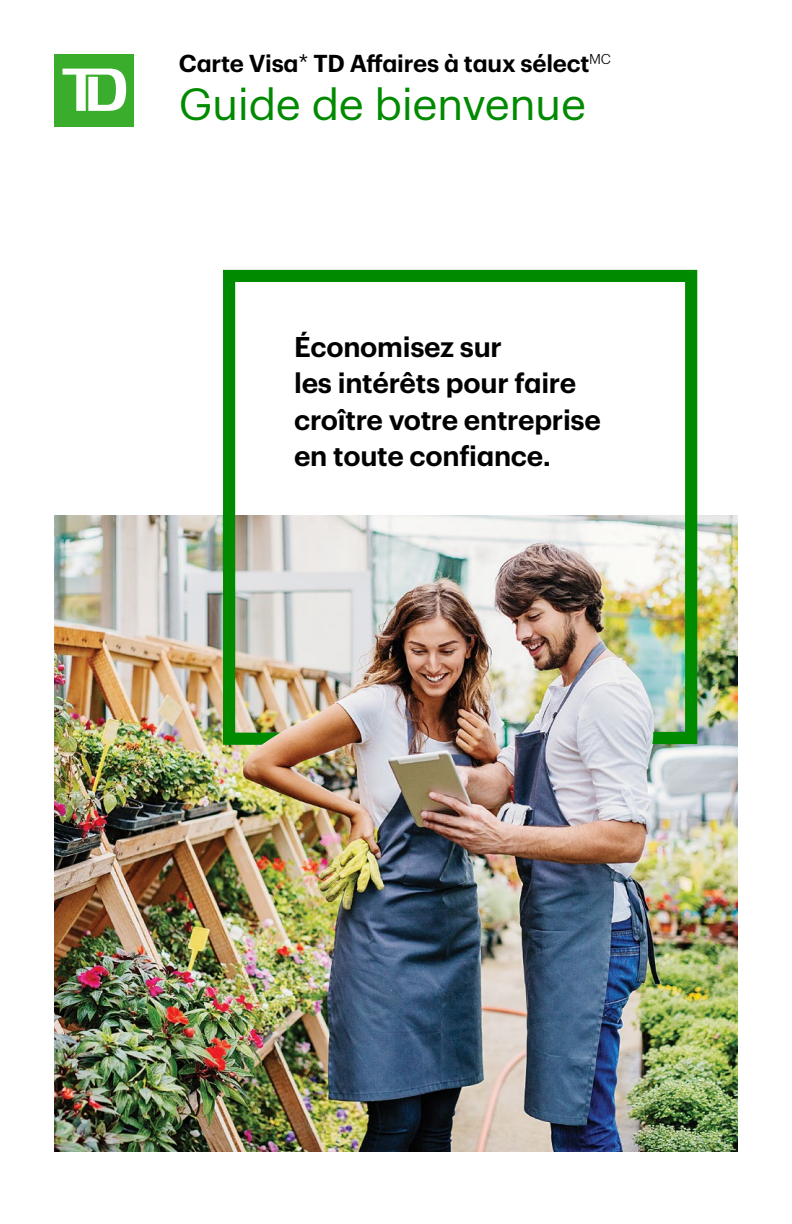
<style>
.page{position:relative;width:792px;height:1224px;background:#fff}
.page>*{position:absolute;margin:0;border:0;box-sizing:border-box;transform-origin:0 0}
.t1{font:44px "TD Graphik";letter-spacing:-.01em;color:#008a00}
.t2{font:600 28px/36px "TD Graphik";letter-spacing:-.01em;color:#000}
.t3{font:600 24px "TD Graphik";letter-spacing:-.01em;color:#000}
.s1{font-weight:300}
</style>
<div class="page">
<div style="left:54px;top:54px;width:80px;height:73px;background:#3aad2c"></div>
<svg style="left:63px;top:69px;width:63px;height:42px"></svg>
<img style="left:54px;top:516px;width:684px;height:636px">
<img style="left:217px;top:269px;width:486px;height:482px">
<img style="left:243px;top:683px;width:362px;height:110px">
<p class="t3" style="left:179px;top:45px;width:434px">Carte Visa<span class="s1">*</span> TD Afaires à taux sélect<sup>MC</sup></p>
<h1 class="t1" style="left:179px;top:71px;width:409px">Guide de bienvenue</h1>
<p class="t2" style="left:294px;top:327px;width:308px">Économisez sur<br>les intérêts pour faire croître votre entreprise en toute confiance.</p>
</div>
